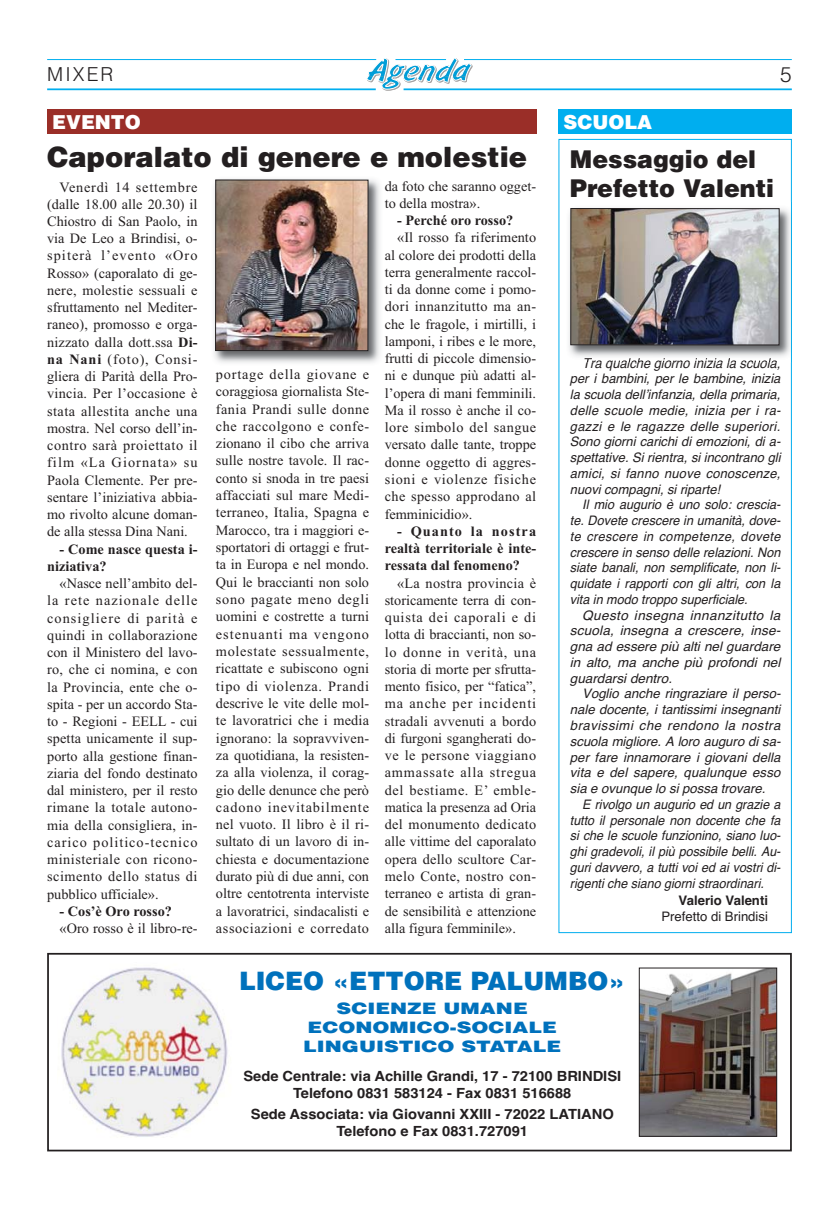
<style>
.page{position:relative;width:839px;height:1211px;background:#fff}
.page>*{position:absolute;margin:0;border:0;box-sizing:border-box;transform-origin:0 0}
.t1{font:900 28px "Helvetica";color:#231f20}
.t2{font:900 25.38px "Helvetica";color:#0071bc}
.t3{font:900 24.5px/29.4px "Helvetica";color:#231f20}
.t4{font:300 21px "Helvetica";color:#231f20}
.t5{font:900 19.25px "Helvetica";color:#fff}
.t6{font:300 19.25px "Helvetica";letter-spacing:.11em;color:#231f20}
.t7{font:900 15.75px/18.9px "Helvetica";color:#0071bc;text-align:center;scale:1.3 1}
.t8{font:14.17px/17.3px "Times New Roman";color:#231f20;text-align:justify}
.t9{font:700 14.17px/17.3px "Times New Roman";color:#231f20}
.t10{font:700 14px/16.8px "Helvetica";color:#231f20;text-align:center;scale:1.05 1}
.t11{font:italic 13.12px/15.8px "Helvetica";color:#231f20;text-align:justify}
.t12{font:italic 13.12px/15.8px "Helvetica";color:#231f20;text-align:justify;scale:.96 1}
.t13{font:italic 13.12px/15.8px "Helvetica";color:#231f20;text-align:justify;scale:.95 1}
.t14{font:13.12px "Helvetica";color:#231f20}
.t15{font:700 13.12px "Helvetica";color:#231f20}
.s1{font-weight:700}
</style>
<div class="page">
<hr style="left:403px;top:88px;width:388px;height:2px;background:#00aeef">
<hr style="left:47px;top:88px;width:328px;height:2px;background:#00aeef">
<hr style="left:464px;top:59px;width:327px;height:1px;background:#00aeef">
<hr style="left:47px;top:59px;width:329px;height:1px;background:#00aeef">
<svg style="left:366px;top:58px;width:106px;height:33px"></svg>
<div style="left:47px;top:109px;width:489px;height:25px;background:#9a2e28"></div>
<img style="left:214px;top:179px;width:166px;height:184px">
<img style="left:217px;top:182px;width:149px;height:167px">
<div style="left:215px;top:180px;width:153px;height:171px;border:1px solid #231f20"></div>
<div style="left:47px;top:952px;width:744px;height:199px;border:2px solid #231f20"></div>
<img style="left:641px;top:969px;width:133px;height:165px">
<div style="left:639px;top:967px;width:137px;height:169px;border:1px solid #231f20"></div>
<img style="left:61px;top:967px;width:167px;height:170px">
<div style="left:558px;top:109px;width:233px;height:25px;background:#00aeef"></div>
<img style="left:569px;top:201px;width:223px;height:161px">
<img style="left:790px;top:201px;width:1px;height:161px">
<img style="left:584px;top:358px;width:77px;height:4px">
<img style="left:572px;top:210px;width:205px;height:133px">
<div style="left:570px;top:208px;width:209px;height:137px;border:1px solid #231f20"></div>
<h3 class="t6" style="left:47px;top:67px;width:68px">MIXER</h3>
<h3 class="t4" style="left:780px;top:66px;width:13px">5</h3>
<h3 class="t5" style="left:52px;top:115px;width:90px">EVENTO</h3>
<h1 class="t1" style="left:47px;top:146px;width:481px">Caporalato di genere e molestie</h1>
<h3 class="t5" style="left:563px;top:115px;width:90px">SCUOLA</h3>
<h3 class="t3" style="left:569px;top:147px;width:206px">Messaggio del<br>Prefetto Valenti</h3>
<p class="t8" style="left:384px;top:178px;width:153px">da foto che saranno ogget&shy;to della mostra».</p>
<p class="t9" style="left:397px;top:213px;width:118px">- Perché oro rosso?</p>
<p class="t8" style="left:384px;top:230px;width:153px;text-indent:12px">«Il rosso fa riferimento al colore dei prodotti della terra generalmente raccol&shy;ti da donne come i pomo&shy;dori innanzitutto ma an&shy;che le fragole, i mirtilli, i lamponi, i ribes e le more, frutti di piccole dimensio&shy;ni e dunque più adatti al&shy;l’opera di mani femminili.<br>Ma il rosso è anche il co&shy;lore simbolo del sangue versato dalle tante, troppe donne oggetto di aggres&shy;sioni e violenze fisiche che spesso approdano al femminicidio».</p>
<p class="t9" style="left:384px;top:524px;width:153px;text-align:justify;text-indent:12px">- Quanto la nostra realtà territoriale è inte&shy;ressata dal fenomeno?</p>
<p class="t8" style="left:384px;top:575px;width:153px;text-indent:12px">«La nostra provincia è storicamente terra di con&shy;quista dei caporali e di lotta di braccianti, non so&shy;lo donne in verità, una storia di morte per sfrutta&shy;mento fisico, per “fatica”, ma anche per incidenti stradali avvenuti a bordo di furgoni sgangherati do&shy;ve le persone viaggiano ammassate alla stregua del bestiame. E’ emble&shy;matica la presenza ad Oria del monumento dedicato alle vittime del caporalato opera dello scultore Car&shy;melo Conte, nostro con&shy;terraneo e artista di gran&shy;de sensibilità e attenzione alla figura femminile».</p>
<h2 class="t2" style="left:239px;top:971px;width:387px">LICEO «ETTORE PALUMBO»</h2>
<p class="t7" style="left:303px;top:1000px;width:200px">SCIENZE UMANE<br>ECONOMICO-SOCIALE<br>LINGUISTICO STATALE</p>
<p class="t10" style="left:243px;top:1069px;width:361px">Sede Centrale: via Achille Grandi, 17 - 72100 BRINDISI<br>Telefono 0831 583124 - Fax 0831 516688</p>
<p class="t10" style="left:251px;top:1106px;width:347px">Sede Associata: via Giovanni XXIII - 72022 LATIANO<br>Telefono e Fax 0831.727091</p>
<p class="t8" style="left:47px;top:179px;width:152px;text-indent:12px">Venerdì 14 settembre (dalle 18.00 alle 20.30) il Chiostro di San Paolo, in via De Leo a Brindisi, o&shy;spiterà l’evento «Oro Rosso» (caporalato di ge&shy;nere, molestie sessuali e sfruttamento nel Mediter&shy;raneo), promosso e orga&shy;nizzato dalla dott.ssa <span class="s1">Di&shy;na Nani</span> (foto), Consi&shy;gliera di Parità della Pro&shy;vincia. Per l’occasione è stata allestita anche una mostra. Nel corso dell’in&shy;contro sarà proiettato il film «La Giornata» su Paola Clemente. Per pre&shy;sentare l’iniziativa abbia&shy;mo rivolto alcune doman&shy;de alla stessa Dina Nani.</p>
<p class="t9" style="left:47px;top:542px;width:152px;text-indent:12px">- Come nasce questa i&shy;niziativa?</p>
<p class="t8" style="left:47px;top:576px;width:152px;text-indent:12px">«Nasce nell’ambito del&shy;la rete nazionale delle consigliere di parità e quindi in collaborazione con il Ministero del lavo&shy;ro, che ci nomina, e con la Provincia, ente che o&shy;spita - per un accordo Sta&shy;to - Regioni - EELL - cui spetta unicamente il sup&shy;porto alla gestione finan&shy;ziaria del fondo destinato dal ministero, per il resto rimane la totale autono&shy;mia della consigliera, in&shy;carico politico-tecnico ministeriale con ricono&shy;scimento dello status di pubblico ufficiale».</p>
<p class="t9" style="left:60px;top:903px;width:114px">- Cos’è Oro rosso?</p>
<p class="t8" style="left:60px;top:920px;width:139px">«Oro rosso è il libro-re-</p>
<p class="t11" style="left:569px;top:356px;width:212px;text-indent:12px">Tra qualche giorno inizia la scuola, per i bambini, per le bambine, inizia la scuola dellʼinfanzia, della primaria, delle scuole medie, inizia per i ra&shy;gazzi e le ragazze delle superiori.<br>Sono giorni carichi di emozioni, di a&shy;spettative. Si rientra, si incontrano gli amici, si fanno nuove conoscenze, nuovi compagni, si riparte!</p>
<p class="t12" style="left:569px;top:498px;width:221px;text-indent:12px">Il mio augurio è uno solo: crescia&shy;te. Dovete crescere in umanità, dove&shy;te crescere in competenze, dovete crescere in senso delle relazioni. Non siate banali, non semplificate, non li&shy;quidate i rapporti con gli altri, con la vita in modo troppo superficiale.</p>
<p class="t11" style="left:569px;top:608px;width:212px;text-indent:12px">Questo insegna innanzitutto la scuola, insegna a crescere, inse&shy;gna ad essere più alti nel guardare in alto, ma anche più profondi nel guardarsi dentro.</p>
<p class="t11" style="left:569px;top:687px;width:212px;text-indent:12px">Voglio anche ringraziare il perso&shy;nale docente, i tantissimi insegnanti bravissimi che rendono la nostra scuola migliore. A loro auguro di sa&shy;per fare innamorare i giovani della vita e del sapere, qualunque esso sia e ovunque lo si possa trovare.</p>
<p class="t13" style="left:569px;top:797px;width:223px;text-indent:12px">E rivolgo un augurio ed un grazie a tutto il personale non docente che fa si che le scuole funzionino, siano luo&shy;ghi gradevoli, il più possibile belli. Au&shy;guri davvero, a tutti voi ed ai vostri di&shy;rigenti che siano giorni straordinari.</p>
<p class="t15" style="left:678px;top:895px;width:91px">Valerio Valenti</p>
<p class="t14" style="left:661px;top:911px;width:108px">Prefetto di Brindisi</p>
<p class="t8" style="left:216px;top:367px;width:155px">portage della giovane e coraggiosa giornalista Ste&shy;fania Prandi sulle donne che raccolgono e confe&shy;zionano il cibo che arriva sulle nostre tavole. Il rac&shy;conto si snoda in tre paesi affacciati sul mare Medi&shy;terraneo, Italia, Spagna e Marocco, tra i maggiori e&shy;sportatori di ortaggi e frut&shy;ta in Europa e nel mondo.<br>Qui le braccianti non solo sono pagate meno degli uomini e costrette a turni estenuanti ma vengono molestate sessualmente, ricattate e subiscono ogni tipo di violenza. Prandi descrive le vite delle mol&shy;te lavoratrici che i media ignorano: la sopravviven&shy;za quotidiana, la resisten&shy;za alla violenza, il corag&shy;gio delle denunce che però cadono inevitabilmente nel vuoto. Il libro è il ri&shy;sultato di un lavoro di in&shy;chiesta e documentazione durato più di due anni, con oltre centotrenta interviste a lavoratrici, sindacalisti e associazioni e corredato</p>
</div>
